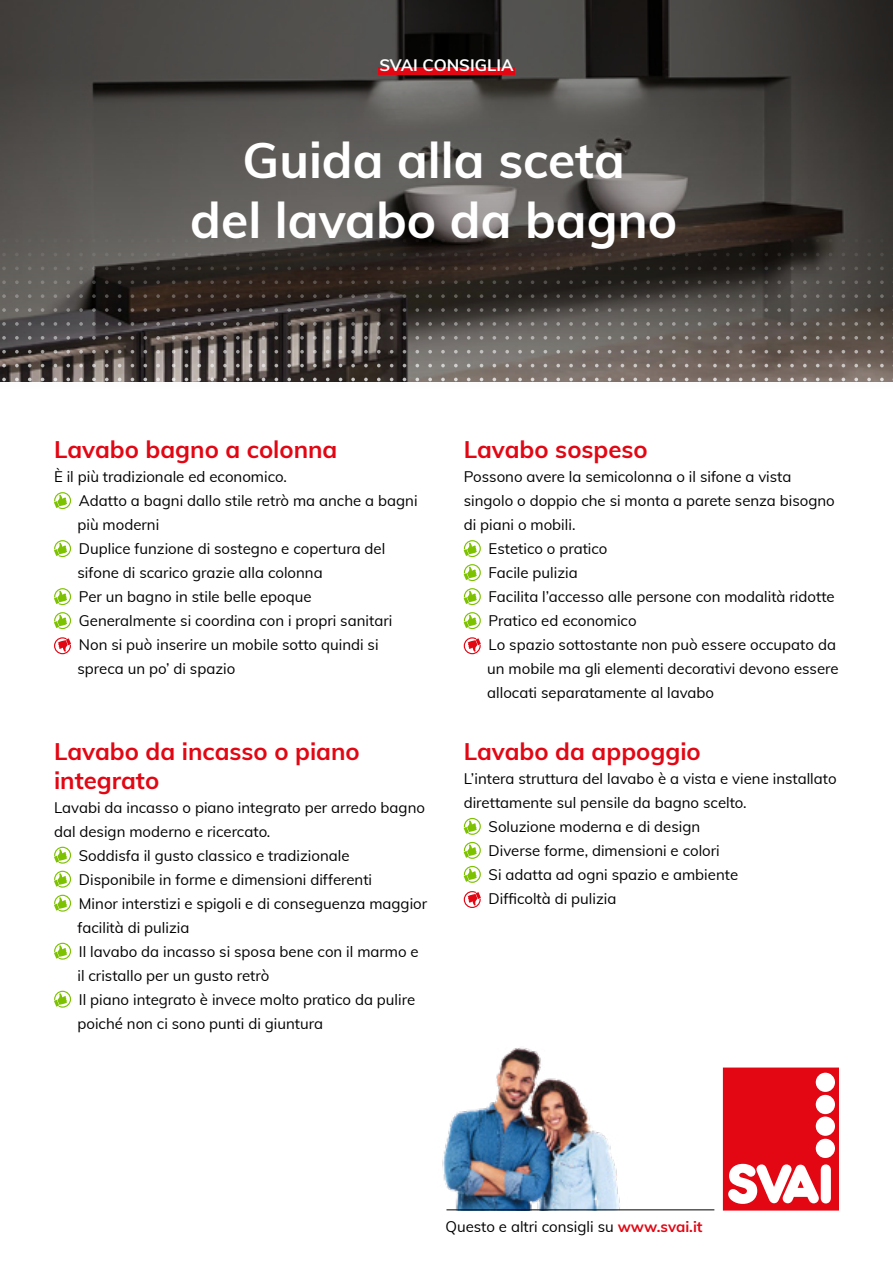
<style>
.page{position:relative;width:893px;height:1263px;background:#fff}
.page>*{position:absolute;margin:0;border:0;box-sizing:border-box;transform-origin:0 0}
.t1{font:700 49.8px/59.7px "Muli";color:#fff;text-align:center}
.t2{font:700 24px/28.8px "Muli";color:#e30613}
.t3{font:700 16.65px "Muli";color:#fff}
.t4{font:15px/24px "Muli";color:#000}
.s1{font-weight:700;color:#e30613}
</style>
<div class="page">
<svg style="left:0;top:0;width:893px;height:382px;background:#4c4845"></svg>
<div style="left:378px;top:68px;width:137px;height:7px;background:#e30613"></div>
<svg style="left:723px;top:1067px;width:116px;height:143px"></svg>
<svg style="left:798px;top:1180px;width:6px;height:8px"></svg>
<svg style="left:464px;top:818px;width:17px;height:17px"></svg>
<svg style="left:464px;top:842px;width:17px;height:17px"></svg>
<svg style="left:464px;top:866px;width:17px;height:17px"></svg>
<svg style="left:464px;top:891px;width:17px;height:17px"></svg>
<svg style="left:464px;top:540px;width:17px;height:17px"></svg>
<svg style="left:464px;top:564px;width:17px;height:17px"></svg>
<svg style="left:464px;top:588px;width:17px;height:17px"></svg>
<svg style="left:464px;top:612px;width:17px;height:17px"></svg>
<svg style="left:464px;top:637px;width:17px;height:17px"></svg>
<svg style="left:54px;top:847px;width:17px;height:17px"></svg>
<svg style="left:54px;top:871px;width:17px;height:17px"></svg>
<svg style="left:54px;top:895px;width:17px;height:17px"></svg>
<svg style="left:54px;top:943px;width:17px;height:17px"></svg>
<svg style="left:54px;top:991px;width:17px;height:17px"></svg>
<img style="left:442px;top:1048px;width:178px;height:161px">
<hr style="left:446px;top:1209px;width:268px;height:1px;background:#000">
<svg style="left:54px;top:492px;width:17px;height:17px"></svg>
<svg style="left:54px;top:540px;width:17px;height:17px"></svg>
<svg style="left:54px;top:588px;width:17px;height:17px"></svg>
<svg style="left:54px;top:612px;width:17px;height:17px"></svg>
<svg style="left:54px;top:637px;width:17px;height:17px"></svg>
<p class="t3" style="left:379px;top:53px;width:136px">SVAI CONSIGLIA</p>
<h1 class="t1" style="left:190px;top:128px;width:488px">Guida alla sceta<br>del lavabo da bagno</h1>
<h2 class="t2" style="left:54px;top:434px;width:285px">Lavabo bagno a colonna</h2>
<p class="t4" style="left:77px;top:464px;width:342px;text-indent:-23px">È il più tradizionale ed economico.<br>Adatto a bagni dallo stile retrò ma anche a bagni più moderni<br>Duplice funzione di sostegno e copertura del sifone di scarico grazie alla colonna<br>Per un bagno in stile belle epoque<br>Generalmente si coordina con i propri sanitari Non si può inserire un mobile sotto quindi si spreca un po’ di spazio</p>
<h2 class="t2" style="left:54px;top:735px;width:307px">Lavabo da incasso o piano integrato</h2>
<p class="t4" style="left:54px;top:794px;width:373px">Lavabi da incasso o piano integrato per arredo bagno</p>
<p class="t4" style="left:54px;top:818px;width:218px">dal design moderno e ricercato.</p>
<p class="t4" style="left:79px;top:842px;width:272px">Soddisfa il gusto classico e tradizionale</p>
<p class="t4" style="left:79px;top:866px;width:295px">Disponibile in forme e dimensioni differenti</p>
<p class="t4" style="left:79px;top:890px;width:350px">Minor interstizi e spigoli e di conseguenza maggior</p>
<p class="t4" style="left:77px;top:914px;width:113px">facilità di pulizia</p>
<p class="t4" style="left:79px;top:938px;width:341px">Il lavabo da incasso si sposa bene con il marmo e</p>
<p class="t4" style="left:77px;top:962px;width:193px">il cristallo per un gusto retrò</p>
<p class="t4" style="left:79px;top:986px;width:338px">Il piano integrato è invece molto pratico da pulire</p>
<p class="t4" style="left:77px;top:1010px;width:247px">poiché non ci sono punti di giuntura</p>
<h2 class="t2" style="left:464px;top:434px;width:186px">Lavabo sospeso</h2>
<p class="t4" style="left:464px;top:464px;width:329px">Possono avere la semicolonna o il sifone a vista</p>
<p class="t4" style="left:464px;top:488px;width:373px">singolo o doppio che si monta a parete senza bisogno</p>
<p class="t4" style="left:464px;top:512px;width:113px">di piani o mobili.</p>
<p class="t4" style="left:489px;top:536px;width:120px">Estetico o pratico</p>
<p class="t4" style="left:489px;top:560px;width:91px">Facile pulizia</p>
<p class="t4" style="left:489px;top:584px;width:348px">Facilita l’accesso alle persone con modalità ridotte</p>
<p class="t4" style="left:489px;top:608px;width:149px">Pratico ed economico</p>
<p class="t4" style="left:489px;top:632px;width:349px">Lo spazio sottostante non può essere occupato da</p>
<p class="t4" style="left:487px;top:656px;width:353px">un mobile ma gli elementi decorativi devono essere</p>
<p class="t4" style="left:487px;top:680px;width:228px">allocati separatamente al lavabo</p>
<h2 class="t2" style="left:464px;top:735px;width:239px">Lavabo da appoggio</h2>
<p class="t4" style="left:464px;top:766px;width:374px">L’intera struttura del lavabo è a vista e viene installato</p>
<p class="t4" style="left:464px;top:790px;width:284px">direttamente sul pensile da bagno scelto.</p>
<p class="t4" style="left:489px;top:814px;width:213px">Soluzione moderna e di design</p>
<p class="t4" style="left:489px;top:838px;width:233px">Diverse forme, dimensioni e colori</p>
<p class="t4" style="left:489px;top:862px;width:251px">Si adatta ad ogni spazio e ambiente</p>
<p class="t4" style="left:489px;top:886px;width:129px">Difficoltà di pulizia</p>
<p class="t4" style="left:445px;top:1214px;width:259px">Questo e altri consigli su <span class="s1">www.svai.it</span></p>
</div>
